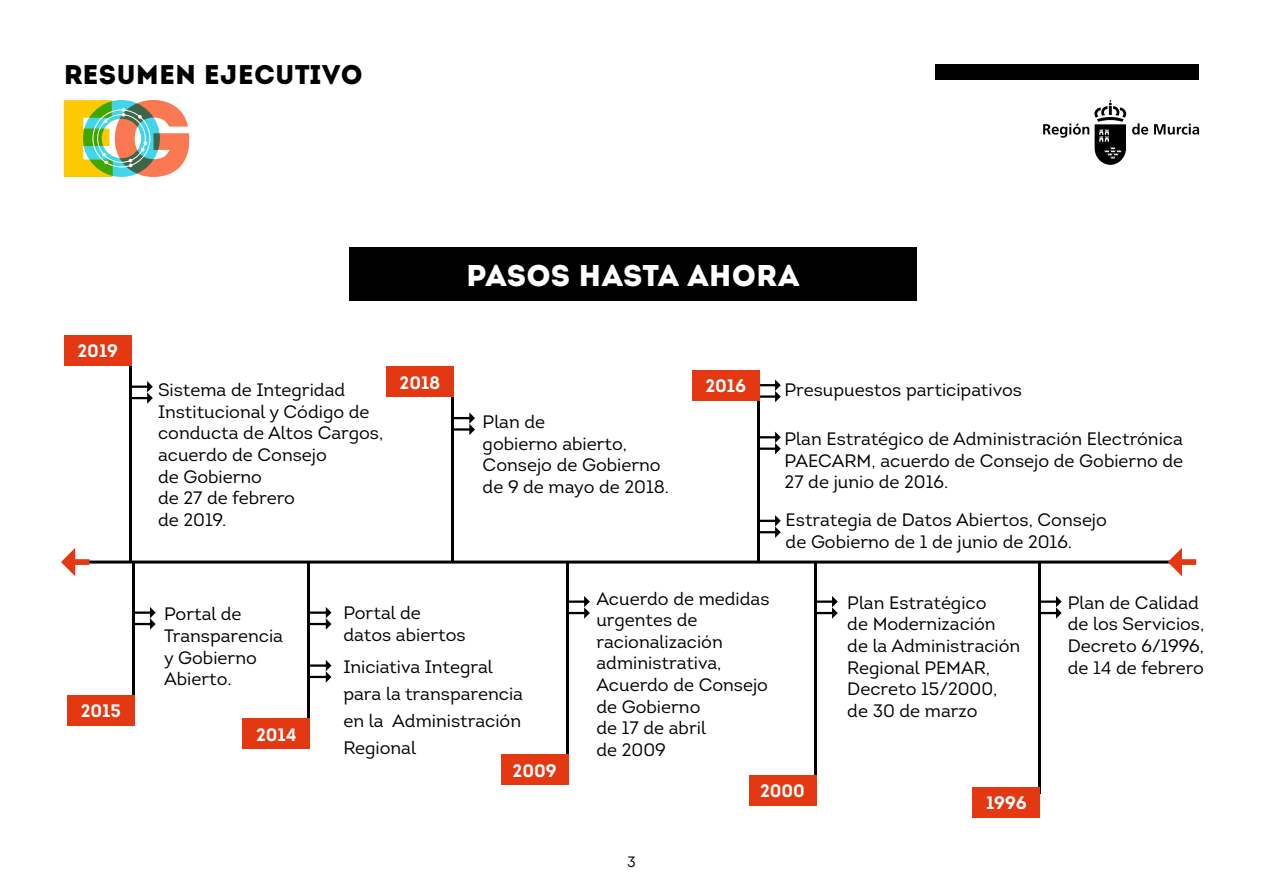
<style>
.page{position:relative;width:1263px;height:893px;background:#fff}
.page>*{position:absolute;margin:0;border:0;box-sizing:border-box;transform-origin:0 0}
.t1{font:30px "Intro";color:#fff}
.t2{font:27px "Intro";color:#000}
.t3{font:18px/21.6px "Intro";color:#000}
.t4{font:700 18px "Intro";color:#fff}
.t5{font:15px "Intro";color:#000}
</style>
<div class="page">
<div style="left:935px;top:64px;width:264px;height:16px;background:#000"></div>
<svg style="left:1132px;top:123px;width:16px;height:12px"></svg>
<svg style="left:1154px;top:124px;width:45px;height:11px"></svg>
<svg style="left:1043px;top:100px;width:83px;height:65px"></svg>
<svg style="left:64px;top:100px;width:126px;height:77px;background:#c1b470"></svg>
<hr style="left:64px;top:561px;width:1131px;height:3px;background:#000">
<div style="left:349px;top:248px;width:567px;height:53px;background:#000"></div>
<svg style="left:131px;top:381px;width:22px;height:23px"></svg>
<hr style="left:129px;top:335px;width:2px;height:227px;background:#000">
<div style="left:64px;top:335px;width:67px;height:31px;background:#e33812"></div>
<svg style="left:454px;top:412px;width:21px;height:23px"></svg>
<hr style="left:452px;top:367px;width:2px;height:195px;background:#000">
<div style="left:386px;top:367px;width:68px;height:30px;background:#e33812"></div>
<svg style="left:759px;top:379px;width:22px;height:23px"></svg>
<hr style="left:757px;top:371px;width:2px;height:190px;background:#000">
<div style="left:692px;top:370px;width:67px;height:31px;background:#e33812"></div>
<svg style="left:759px;top:432px;width:22px;height:22px"></svg>
<svg style="left:135px;top:607px;width:21px;height:23px"></svg>
<svg style="left:568px;top:596px;width:22px;height:23px"></svg>
<hr style="left:132px;top:561px;width:3px;height:149px;background:#000">
<hr style="left:566px;top:561px;width:2px;height:223px;background:#000">
<div style="left:67px;top:695px;width:68px;height:31px;background:#e33812"></div>
<div style="left:501px;top:755px;width:67px;height:30px;background:#e33812"></div>
<svg style="left:759px;top:515px;width:22px;height:23px"></svg>
<svg style="left:310px;top:607px;width:21px;height:23px"></svg>
<hr style="left:308px;top:561px;width:2px;height:187px;background:#000">
<div style="left:243px;top:719px;width:67px;height:30px;background:#e33812"></div>
<svg style="left:310px;top:660px;width:21px;height:23px"></svg>
<svg style="left:816px;top:596px;width:22px;height:23px"></svg>
<hr style="left:814px;top:561px;width:2px;height:223px;background:#000">
<div style="left:749px;top:775px;width:67px;height:31px;background:#e33812"></div>
<svg style="left:1040px;top:596px;width:22px;height:23px"></svg>
<hr style="left:1038px;top:561px;width:2px;height:232px;background:#000">
<div style="left:973px;top:787px;width:67px;height:31px;background:#e33812"></div>
<svg style="left:1168px;top:548px;width:28px;height:28px"></svg>
<svg style="left:61px;top:548px;width:28px;height:28px"></svg>
<h2 class="t2" style="left:64px;top:58px;width:300px">RESUMEN EJECUTIVO</h2>
<p class="t4" style="left:77px;top:339px;width:42px">2019</p>
<h1 class="t1" style="left:466px;top:257px;width:335px">PASOS HASTA AHORA</h1>
<p class="t3" style="left:158px;top:379px;width:227px">Sistema de Integridad<br>Institucional y Código de conducta de Altos Cargos, acuerdo de Consejo<br>de Gobierno<br>de 27 de febrero<br>de 2019.</p>
<p class="t4" style="left:400px;top:371px;width:42px">2018</p>
<p class="t4" style="left:705px;top:375px;width:42px">2016</p>
<p class="t3" style="left:784px;top:379px;width:239px">Presupuestos participativos</p>
<p class="t3" style="left:784px;top:428px;width:400px;text-align:justify">Plan Estratégico de Administración Electrónica PAECARM, acuerdo de Consejo de Gobierno de 27 de junio de 2016.</p>
<p class="t3" style="left:483px;top:411px;width:188px">Plan de<br>gobierno abierto,<br>Consejo de Gobierno de 9 de mayo de 2018.</p>
<p class="t3" style="left:786px;top:509px;width:323px">Estrategia de Datos Abiertos, Consejo de Gobierno de 1 de junio de 2016.</p>
<p class="t4" style="left:81px;top:699px;width:42px">2015</p>
<p class="t3" style="left:164px;top:603px;width:120px">Portal de<br>Transparencia y Gobierno<br>Abierto.</p>
<p class="t4" style="left:256px;top:723px;width:42px">2014</p>
<p class="t3" style="left:343px;top:602px;width:124px">Portal de datos abiertos</p>
<p class="t3" style="left:343px;top:653px;width:181px;line-height:27px">Iniciativa Integral para la transparencia en la Administración<br>Regional</p>
<p class="t4" style="left:512px;top:759px;width:46px">2009</p>
<p class="t3" style="left:596px;top:588px;width:175px">Acuerdo de medidas urgentes de racionalización administrativa,<br>Acuerdo de Consejo de Gobierno<br>de 17 de abril<br>de 2009</p>
<p class="t4" style="left:760px;top:780px;width:47px">2000</p>
<p class="t5" style="left:627px;top:853px;width:10px">3</p>
<p class="t3" style="left:847px;top:592px;width:175px">Plan Estratégico<br>de Modernización de la Administración<br>Regional PEMAR,<br>Decreto 15/2000, de 30 de marzo</p>
<p class="t3" style="left:1068px;top:592px;width:138px">Plan de Calidad de los Servicios,<br>Decreto 6/1996, de 14 de febrero</p>
<p class="t4" style="left:986px;top:791px;width:42px">1996</p>
</div>
